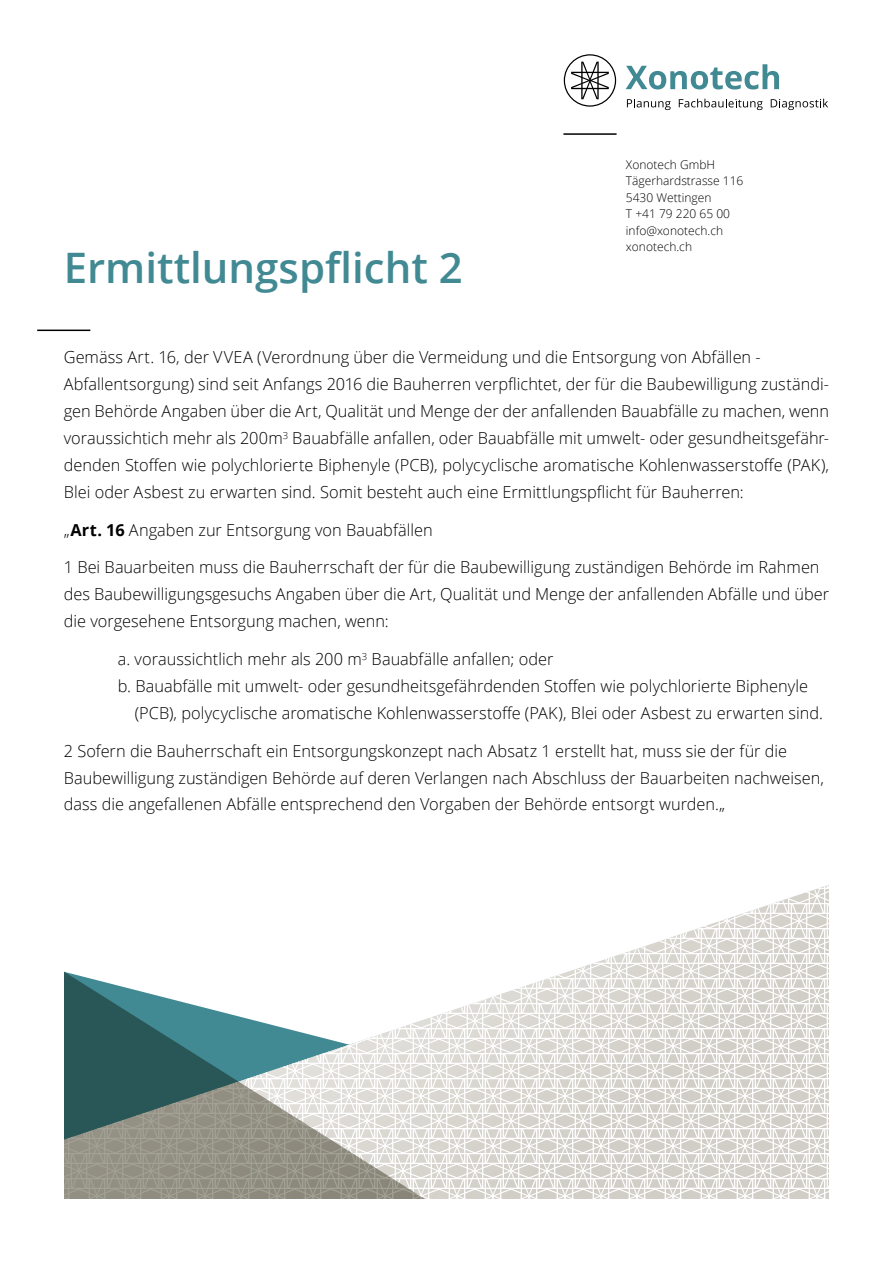
<style>
.page{position:relative;width:893px;height:1263px;background:#fff}
.page>*{position:absolute;margin:0;border:0;box-sizing:border-box;transform-origin:0 0}
.t1{font:600 42px "Open Sans";color:#418993}
.t2{font:300 16.5px/27px "Open Sans";color:#000}
.t3{font:300 12px/16.5px "Open Sans";color:#000}
.s1{font-weight:700}
</style>
<div class="page">
<svg style="left:627px;top:99px;width:44px;height:11px"></svg>
<svg style="left:679px;top:99px;width:84px;height:11px"></svg>
<svg style="left:771px;top:99px;width:57px;height:11px"></svg>
<svg style="left:564px;top:54px;width:52px;height:53px"></svg>
<svg style="left:626px;top:64px;width:153px;height:25px"></svg>
<svg style="left:509px;top:885px;width:320px;height:314px"></svg>
<svg style="left:64px;top:971px;width:445px;height:228px"></svg>
<hr style="left:563px;top:133px;width:54px;height:2px;background:#000">
<hr style="left:37px;top:330px;width:53px;height:1px;background:#000">
<h1 class="t1" style="left:64px;top:239px;width:401px">Ermittlungspflicht 2</h1>
<p class="t3" style="left:626px;top:156px;width:119px">Xonotech GmbH<br>Tägerhardstrasse 116<br>5430 Wettingen<br>T +41 79 220 65 00 info@xonotech.ch xonotech.ch</p>
<p class="t2" style="left:64px;top:343px;width:767px">Gemäss Art. 16, der VVEA (Verordnung über die Vermeidung und die Entsorgung von Abfällen - Abfallentsorgung) sind seit Anfangs 2016 die Bauherren verpflichtet, der für die Baubewilligung zuständi&shy;gen Behörde Angaben über die Art, Qualität und Menge der der anfallenden Bauabfälle zu machen, wenn voraussichtich mehr als 200m<sup>3</sup> Bauabfälle anfallen, oder Bauabfälle mit umwelt- oder gesundheitsgefähr&shy;denden Stoffen wie polychlorierte Biphenyle (PCB), polycyclische aromatische Kohlenwasserstoffe (PAK), Blei oder Asbest zu erwarten sind. Somit besteht auch eine Ermittlungspflicht für Bauherren:</p>
<p class="t2" style="left:64px;top:516px;width:370px">„<span class="s1">Art. 16</span> Angaben zur Entsorgung von Bauabfällen</p>
<p class="t2" style="left:64px;top:553px;width:767px">1 Bei Bauarbeiten muss die Bauherrschaft der für die Baubewilligung zuständigen Behörde im Rahmen des Baubewilligungsgesuchs Angaben über die Art, Qualität und Menge der anfallenden Abfälle und über die vorgesehene Entsorgung machen, wenn:</p>
<p class="t2" style="left:118px;top:645px;width:437px">a. voraussichtlich mehr als 200 m<sup>3</sup> Bauabfälle anfallen; oder</p>
<p class="t2" style="left:118px;top:672px;width:692px">b. Bauabfälle mit umwelt- oder gesundheitsgefährdenden Stoffen wie polychlorierte Biphenyle</p>
<p class="t2" style="left:135px;top:699px;width:690px">(PCB), polycyclische aromatische Kohlenwasserstoffe (PAK), Blei oder Asbest zu erwarten sind.</p>
<p class="t2" style="left:64px;top:736px;width:762px">2 Sofern die Bauherrschaft ein Entsorgungskonzept nach Absatz 1 erstellt hat, muss sie der für die<br>Baubewilligung zuständigen Behörde auf deren Verlangen nach Abschluss der Bauarbeiten nachweisen, dass die angefallenen Abfälle entsprechend den Vorgaben der Behörde entsorgt wurden.„</p>
</div>
